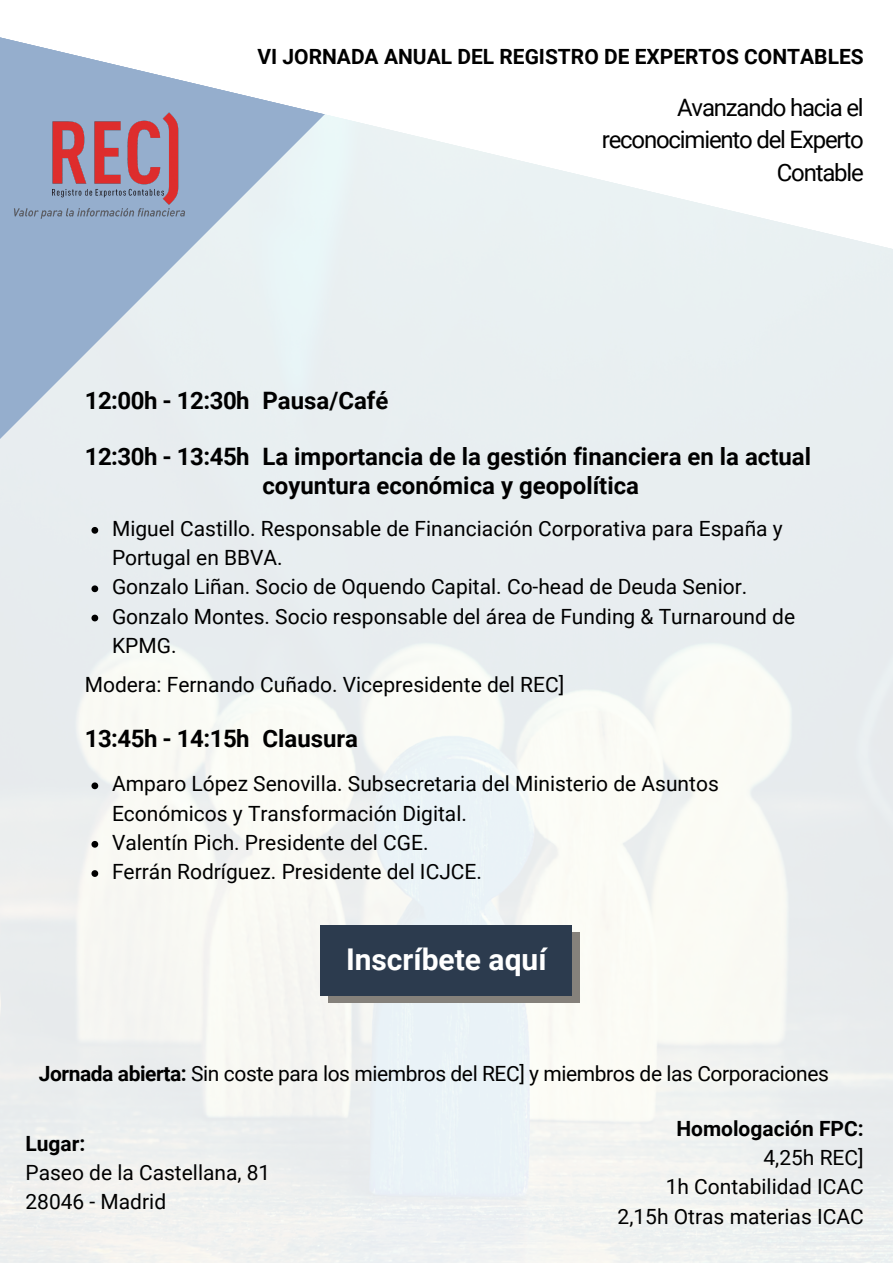
<style>
.page{position:relative;width:893px;height:1264px;background:#fff}
.page>*{position:absolute;margin:0;border:0;box-sizing:border-box;transform-origin:0 0}
.t1{font:700 30px "Roboto";color:#fff}
.t2{font:700 24px/28px "Roboto";color:#000}
.t3{font:24px/32.5px "Roboto";letter-spacing:-.05em;color:#000;text-align:right}
.t4{font:700 24px "Roboto";letter-spacing:-.02em;color:#000}
.t5{font:21px/29.2px "Roboto";color:#000}
.t6{font:21px "Roboto";letter-spacing:-.02em;color:#000}
.t7{font:700 21px "Roboto";color:#000}
.s1{font-weight:700}
</style>
<div class="page">
<img style="left:0;top:326px;width:892px;height:936px">
<div style="left:0;top:326px;width:494px;height:277px;background:#e8eef0"></div>
<svg style="left:0;top:37px;width:892px;height:289px;fill:#eaf2f3"></svg>
<img style="left:0;top:94px;width:199px;height:140px">
<div style="left:328px;top:931px;width:251px;height:71px;background:#85817b"></div>
<div style="left:320px;top:924px;width:252px;height:71px;background:#2c3b4e"></div>
<svg style="left:91px;top:527px;width:7px;height:6px"></svg>
<svg style="left:91px;top:585px;width:7px;height:7px"></svg>
<svg style="left:91px;top:614px;width:7px;height:7px"></svg>
<svg style="left:91px;top:782px;width:7px;height:7px"></svg>
<svg style="left:91px;top:841px;width:7px;height:6px"></svg>
<svg style="left:91px;top:870px;width:7px;height:6px"></svg>
<p class="t7" style="left:257px;top:45px;width:607px">VI JORNADA ANUAL DEL REGISTRO DE EXPERTOS CONTABLES</p>
<p class="t3" style="left:601px;top:91px;width:263px">Avanzando hacia el reconocimiento del Experto<br>Contable</p>
<p class="t4" style="left:85px;top:387px;width:166px">12:00h - 12:30h</p>
<p class="t4" style="left:85px;top:443px;width:166px">12:30h - 13:45h</p>
<p class="t2" style="left:262px;top:387px;width:127px">Pausa/Café</p>
<p class="t2" style="left:262px;top:443px;width:550px">La importancia de la gestión financiera en la actual coyuntura económica y geopolítica</p>
<p class="t5" style="left:112px;top:514px;width:672px">Miguel Castillo. Responsable de Financiación Corporativa para España y<br>Portugal en BBVA.</p>
<p class="t5" style="left:112px;top:572px;width:636px">Gonzalo Liñan. Socio de Oquendo Capital. Co-head de Deuda Senior.</p>
<p class="t5" style="left:112px;top:602px;width:684px">Gonzalo Montes. Socio responsable del área de Funding &amp; Turnaround de<br>KPMG.</p>
<p class="t5" style="left:85px;top:670px;width:481px">Modera: Fernando Cuñado. Vicepresidente del REC]</p>
<p class="t4" style="left:85px;top:724px;width:166px">13:45h - 14:15h</p>
<p class="t2" style="left:262px;top:724px;width:97px">Clausura</p>
<p class="t5" style="left:112px;top:769px;width:608px">Amparo López Senovilla. Subsecretaria del Ministerio de Asuntos<br>Económicos y Transformación Digital.</p>
<p class="t5" style="left:112px;top:828px;width:318px">Valentín Pich. Presidente del CGE.</p>
<p class="t5" style="left:112px;top:857px;width:371px">Ferrán Rodríguez. Presidente del ICJCE.</p>
<p class="t1" style="left:346px;top:941px;width:202px">Inscríbete aquí</p>
<p class="t6" style="left:39px;top:1061px;width:791px"><span class="s1">Jornada abierta:</span> Sin coste para los miembros del REC] y miembros de las Corporaciones</p>
<p class="t7" style="left:25px;top:1131px;width:61px">Lugar:</p>
<p class="t5" style="left:25px;top:1157px;width:246px">Paseo de la Castellana, 81</p>
<p class="t5" style="left:25px;top:1187px;width:142px">28046 - Madrid</p>
<p class="t7" style="left:676px;top:1116px;width:189px">Homologación FPC:</p>
<p class="t5" style="left:763px;top:1143px;width:102px">4,25h REC]</p>
<p class="t5" style="left:665px;top:1172px;width:199px">1h Contabilidad ICAC</p>
<p class="t5" style="left:617px;top:1201px;width:247px">2,15h Otras materias ICAC</p>
</div>
